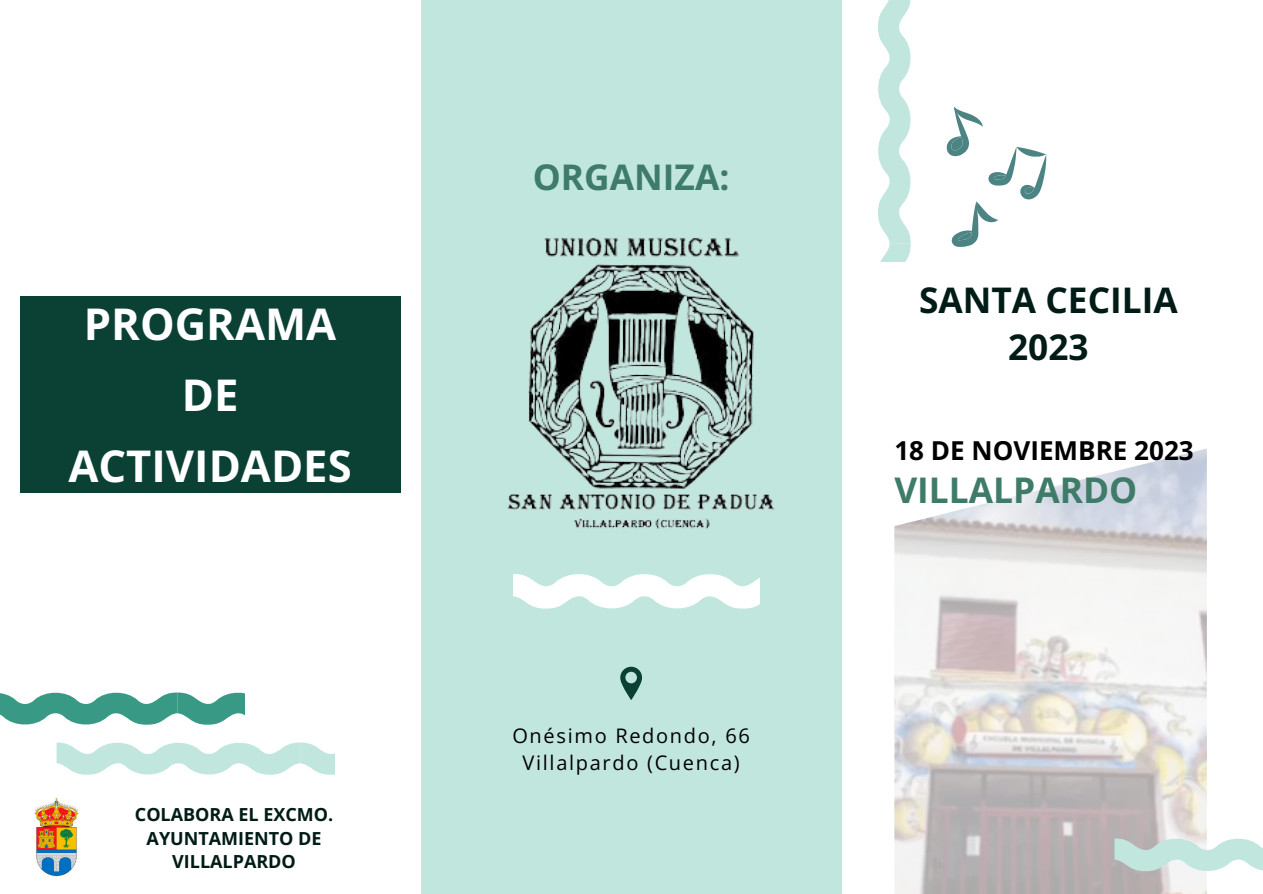
<style>
.page{position:relative;width:1263px;height:894px;background:#fff}
.page>*{position:absolute;margin:0;border:0;box-sizing:border-box;transform-origin:0 0}
.t1{font:700 43.65px "Open Sans";color:#fff}
.t2{font:700 35.25px "Open Sans";color:#3e7b69}
.t3{font:700 35.25px "Open Sans";color:#011b16}
.t4{font:700 26.1px "Open Sans";color:#000}
.t5{font:20.1px "Open Sans";letter-spacing:.085em;color:#000}
.t6{font:700 18px/23.5px "Open Sans";color:#011b16;text-align:center}
</style>
<div class="page">
<div style="left:421px;top:0;width:421px;height:893px;background:#c1e6de"></div>
<svg style="left:513px;top:574px;width:246px;height:34px"></svg>
<svg style="left:57px;top:742px;width:278px;height:32px"></svg>
<svg style="left:878px;top:0;width:33px;height:261px"></svg>
<svg style="left:0;top:692px;width:245px;height:32px"></svg>
<img style="left:894px;top:448px;width:313px;height:445px">
<svg style="left:1114px;top:838px;width:149px;height:32px"></svg>
<svg style="left:620px;top:666px;width:22px;height:34px"></svg>
<svg style="left:947px;top:107px;width:99px;height:140px"></svg>
<div style="left:20px;top:296px;width:380px;height:196px;background:#0b4034"></div>
<img style="left:34px;top:797px;width:45px;height:80px">
<img style="left:507px;top:237px;width:268px;height:292px">
<p class="t1" style="left:84px;top:294px;width:254px">PROGRAMA</p>
<p class="t1" style="left:182px;top:364px;width:58px">DE</p>
<p class="t1" style="left:68px;top:435px;width:285px">ACTIVIDADES</p>
<p class="t6" style="left:135px;top:802px;width:200px">COLABORA EL EXCMO.<br>AYUNTAMIENTO DE<br>VILLALPARDO</p>
<p class="t2" style="left:533px;top:152px;width:198px">ORGANIZA:</p>
<p class="t5" style="left:512px;top:721px;width:239px">Onésimo Redondo, 66</p>
<p class="t5" style="left:522px;top:748px;width:219px">Villalpardo (Cuenca)</p>
<p class="t3" style="left:919px;top:275px;width:260px">SANTA CECILIA</p>
<p class="t3" style="left:1008px;top:322px;width:82px">2023</p>
<p class="t4" style="left:894px;top:432px;width:301px">18 DE NOVIEMBRE 2023</p>
<p class="t2" style="left:894px;top:465px;width:244px">VILLALPARDO</p>
</div>
